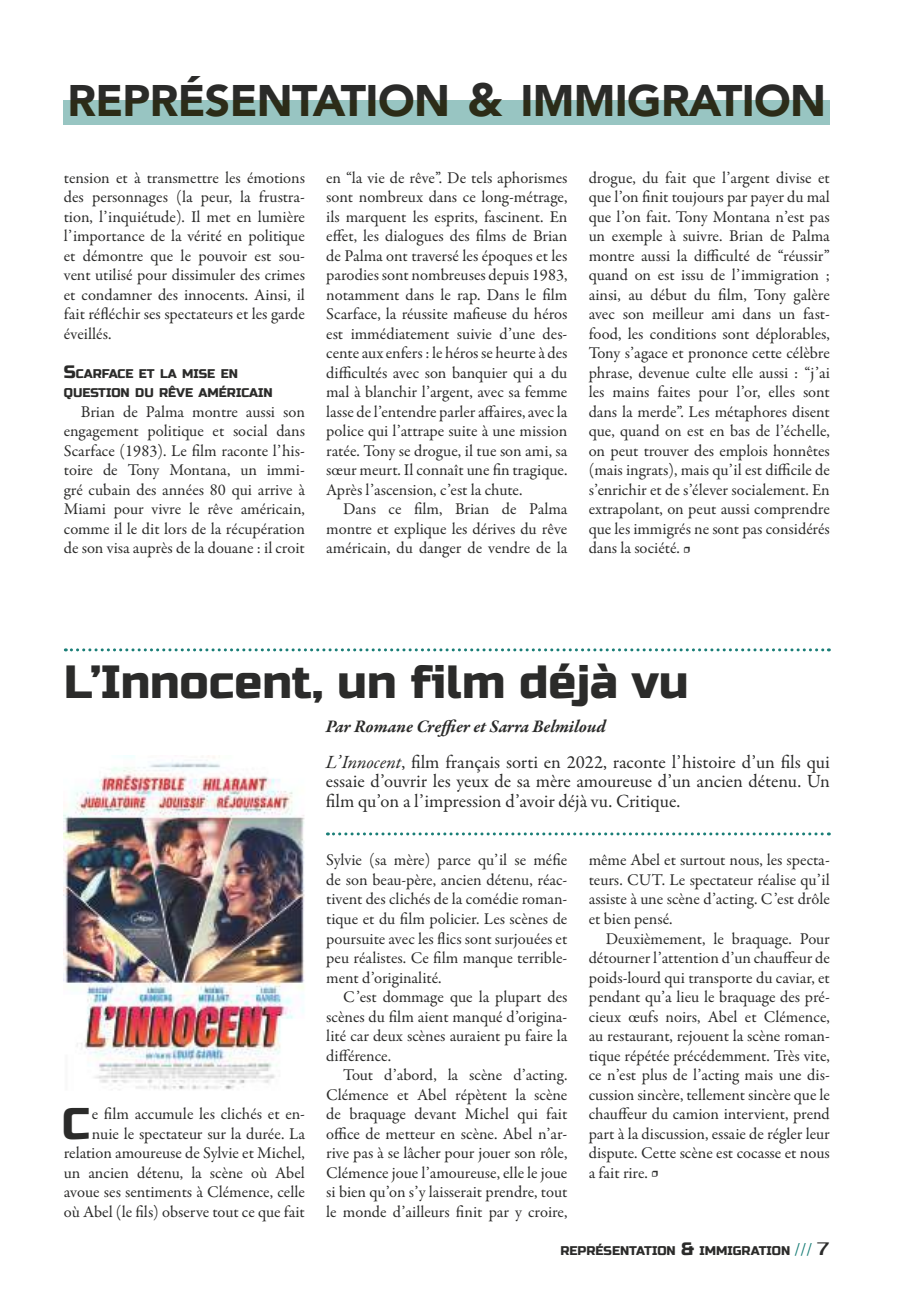
<style>
.page{position:relative;width:915px;height:1306px;background:#fff}
.page>*{position:absolute;margin:0;border:0;box-sizing:border-box;transform-origin:0 0}
.t1{font:46.5px "Russo One";color:#2b2b2a}
.t2{font:44.4px "Russo One";color:#2b2b2a}
.t3{font:900 44.1px "Avenir";color:#2b2b2a}
.t4{font:18.75px/19.5px "Garamond Premr Pro";color:#2b2b2a;text-align:justify}
.t5{font:italic 700 18px "Garamond Premr Pro";color:#2b2b2a}
.t6{font:16.5px/19.5px "Garamond Premr Pro";letter-spacing:.005em;color:#2b2b2a;text-align:justify}
.t7{font:12.6px/19.5px "Russo One";color:#2b2b2a}
.s1{font-size:46.5px}
.s2{font-size:18px}
.s3{font-family:"Minion Pro"}
.s4{font-style:italic}
.s5{font-family:"Minion Pro";font-size:18px;color:#197e77}
.s6{font-family:"Fahkwang";font-weight:700;font-size:18px}
</style>
<div class="page">
<svg style="left:65px;top:648px;width:764px;height:3px"></svg>
<svg style="left:327px;top:832px;width:502px;height:3px"></svg>
<img style="left:64px;top:755px;width:241px;height:335px">
<div style="left:64px;top:100px;width:765px;height:24px;background:#98c5c2"></div>
<h3 class="t3" style="left:67px;top:63px;width:28px">REPRÉSENTATION</h3>
<h3 class="t3" style="left:467px;top:63px;width:82px"><span class="s1">&amp;</span> IMMIGRATION</h3>
<p class="t6" style="left:64px;top:168px;width:242px">tension et à transmettre les émotions des personnages (la peur, la frustra&shy;tion, l’inquiétude). Il met en lumière l’importance de la vérité en politique et démontre que le pouvoir est sou&shy;vent utilisé pour dissimuler des crimes et condamner des innocents. Ainsi, il fait réfléchir ses spectateurs et les garde éveillés.</p>
<p class="t7" style="left:64px;top:364px;width:210px"><span class="s2">S</span>CARFACE ET LA MISE EN<br>QUESTION DU RÊVE AMÉRICAIN</p>
<p class="t6" style="left:64px;top:402px;width:242px;text-indent:17px">Brian de Palma montre aussi son engagement politique et social dans Scarface (1983). Le film raconte l’his&shy;toire de Tony Montana, un immi&shy;gré cubain des années 80 qui arrive à Miami pour vivre le rêve américain, comme il le dit lors de la récupération de son visa auprès de la douane : il croit</p>
<p class="t6" style="left:326px;top:168px;width:243px">en “la vie de rêve”. De tels aphorismes sont nombreux dans ce long-métrage, ils marquent les esprits, fascinent. En effet, les dialogues des films de Brian de Palma ont traversé les époques et les parodies sont nombreuses depuis 1983, notamment dans le rap. Dans le film Scarface, la réussite mafieuse du héros est immédiatement suivie d’une des&shy;cente aux enfers : le héros se heurte à des difficultés avec son banquier qui a du mal à blanchir l’argent, avec sa femme lasse de l’entendre parler affaires, avec la police qui l’attrape suite à une mission ratée. Tony se drogue, il tue son ami, sa sœur meurt. Il connaît une fin tragique.<br>Après l’ascension, c’est la chute.</p>
<p class="t6" style="left:326px;top:500px;width:243px;text-indent:17px">Dans ce film, Brian de Palma montre et explique les dérives du rêve américain, du danger de vendre de la</p>
<p class="t6" style="left:588px;top:168px;width:243px">drogue, du fait que l’argent divise et que l’on finit toujours par payer du mal que l’on fait. Tony Montana n’est pas un exemple à suivre. Brian de Palma montre aussi la difficulté de “réussir” quand on est issu de l’immigration ; ainsi, au début du film, Tony galère avec son meilleur ami dans un fast&shy;food, les conditions sont déplorables, Tony s’agace et prononce cette célèbre phrase, devenue culte elle aussi : “j’ai les mains faites pour l’or, elles sont dans la merde”. Les métaphores disent que, quand on est en bas de l’échelle, on peut trouver des emplois honnêtes (mais ingrats), mais qu’il est difficile de s’enrichir et de s’élever socialement. En extrapolant, on peut aussi comprendre que les immigrés ne sont pas considérés dans la société. <span class="s3">•</span></p>
<h1 class="t1" style="left:64px;top:655px;width:626px">L’Innocent, un film déjà vu</h1>
<p class="t5" style="left:326px;top:715px;width:281px">Par Romane Creffier et Sarra Belmiloud</p>
<p class="t4" style="left:326px;top:752px;width:505px"><span class="s4">L’Innocent</span>, film français sorti en 2022, raconte l’histoire d’un fils qui essaie d’ouvrir les yeux de sa mère amoureuse d’un ancien détenu. Un film qu’on a l’impression d’avoir déjà vu. Critique.</p>
<p class="t6" style="left:64px;top:1104px;width:243px;text-align:right">e film accumule les clichés et en&shy;nuie le spectateur sur la durée. La relation amoureuse de Sylvie et Michel, un ancien détenu, la scène où Abel avoue ses sentiments à Clémence, celle où Abel (le fils) observe tout ce que fait</p>
<h2 class="t2" style="left:62px;top:1097px;width:29px">C</h2>
<p class="t6" style="left:326px;top:851px;width:242px">Sylvie (sa mère) parce qu’il se méfie de son beau-père, ancien détenu, réac&shy;tivent des clichés de la comédie roman&shy;tique et du film policier. Les scènes de poursuite avec les flics sont surjouées et peu réalistes. Ce film manque terrible&shy;ment d’originalité.</p>
<p class="t6" style="left:326px;top:987px;width:242px;text-indent:17px">C’est dommage que la plupart des scènes du film aient manqué d’origina&shy;lité car deux scènes auraient pu faire la différence.</p>
<p class="t6" style="left:326px;top:1065px;width:242px;text-indent:17px">Tout d’abord, la scène d’acting.<br>Clémence et Abel répètent la scène de braquage devant Michel qui fait office de metteur en scène. Abel n’ar&shy;rive pas à se lâcher pour jouer son rôle, Clémence joue l’amoureuse, elle le joue si bien qu’on s’y laisserait prendre, tout le monde d’ailleurs finit par y croire,</p>
<p class="t6" style="left:588px;top:851px;width:242px">même Abel et surtout nous, les specta&shy;teurs. CUT. Le spectateur réalise qu’il assiste à une scène d’acting. C’est drôle et bien pensé.</p>
<p class="t6" style="left:588px;top:929px;width:242px;text-indent:17px">Deuxièmement, le braquage. Pour détourner l’attention d’un chauffeur de poids-lourd qui transporte du caviar, et pendant qu’a lieu le braquage des pré&shy;cieux œufs noirs, Abel et Clémence, au restaurant, rejouent la scène roman&shy;tique répétée précédemment. Très vite, ce n’est plus de l’acting mais une dis&shy;cussion sincère, tellement sincère que le chauffeur du camion intervient, prend part à la discussion, essaie de régler leur dispute. Cette scène est cocasse et nous a fait rire. <span class="s3">•</span></p>
<p class="t7" style="left:560px;top:1241px;width:271px">REPRÉSENTATION <span class="s2">&amp;</span> IMMIGRATION <span class="s5">///</span> <span class="s6">7</span></p>
</div>
